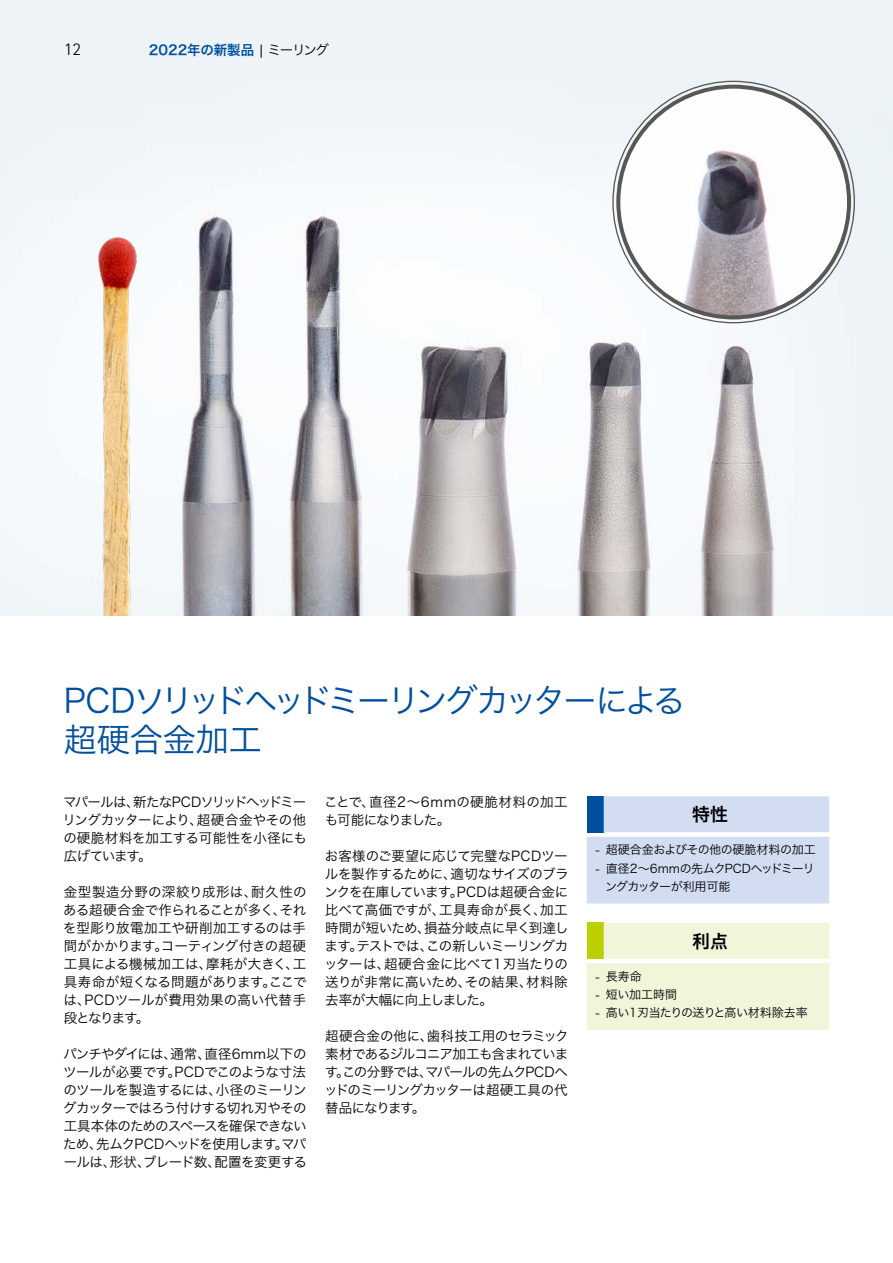
<style>
.page{position:relative;width:893px;height:1263px;background:#fff}
.page>*{position:absolute;margin:0;border:0;box-sizing:border-box;transform-origin:0 0}
.t1{font:33px/39px "Hira Kaku Pro W3";letter-spacing:-.085em;color:#004f9f}
.t2{font:18px "Hira Kaku Pro W6";color:#000}
.t3{font:300 18px "Rotis Sans Serif W1 G";color:#000}
.t4{font:13.5px/18px "Hira Kaku Pro W3";letter-spacing:-.03em;color:#000;text-align:justify}
.t5{font:13.5px/18px "Hira Kaku Pro W3";letter-spacing:.015em;color:#000}
.t6{font:13.5px "Hira Kaku Pro W6";color:#004f9f}
.t7{font:12px/18.1px "Hira Kaku Pro W3";letter-spacing:-.03em;color:#000}
.s1{font-family:"Hira Kaku Pro W3";color:#000}
.s2{font-family:"Rotis Sans Serif W1 G"}
</style>
<div class="page">
<div style="left:0;top:0;width:893px;height:615px;background:#eef3f7"></div>
<img style="left:196px;top:80px;width:659px;height:535px">
<img style="left:616px;top:85px;width:235px;height:234px;border-radius:117px">
<img style="left:98px;top:221px;width:136px;height:394px">
<svg style="left:587px;top:923px;width:242px;height:107px;background:#f2f4d7"></svg>
<svg style="left:587px;top:796px;width:242px;height:107px;background:#cfdaf0"></svg>
<h2 class="t3" style="left:64px;top:39px;width:19px">12</h2>
<p class="t6" style="left:149px;top:38px;width:182px">2022年の新製品 <span class="s1">| ミーリング</span></p>
<h1 class="t1" style="left:64px;top:679px;width:623px">PCDソリッドヘッドミーリングカッターによる超硬合金加工</h1>
<p class="t4" style="left:63px;top:791px;width:246px">マパールは、新たなPCDソリッドヘッドミーリングカッターにより、超硬合金やその他の硬脆材料を加工する可能性を小径にも広げています。</p>
<p class="t4" style="left:63px;top:881px;width:245px">金型製造分野の深絞り成形は、耐久性のある超硬合金で作られることが多く、それを型彫り放電加工や研削加工するのは手間がかかります。コーティング付きの超硬工具による機械加工は、摩耗が大きく、工具寿命が短くなる問題があります。ここでは、PCDツールが費用効果の高い代替手段となります。</p>
<p class="t4" style="left:63px;top:1043px;width:245px">パンチやダイには、通常、直径6mm以下のツールが必要です。PCDでこのような寸法のツールを製造するには、小径のミーリングカッターではろう付けする切れ刃やその工具本体のためのスペースを確保できないため、先ムクPCDヘッドを使用します。マパールは、形状、ブレード数、配置を変更する</p>
<p class="t5" style="left:324px;top:791px;width:245px">ことで、直径2～6mmの硬脆材料の加工も可能になりました。</p>
<p class="t4" style="left:324px;top:845px;width:246px">お客様のご要望に応じて完璧なPCDツールを製作するために、適切なサイズのブランクを在庫しています。PCDは超硬合金に比べて高価ですが、工具寿命が長く、加工時間が短いため、損益分岐点に早く到達します。テストでは、この新しいミーリングカッターは、超硬合金に比べて1刃当たりの送りが非常に高いため、その結果、材料除去率が大幅に向上しました。</p>
<p class="t4" style="left:324px;top:1025px;width:246px">超硬合金の他に、歯科技工用のセラミック素材であるジルコニア加工も含まれています。この分野では、マパールの先ムクPCDヘッドのミーリングカッターは超硬工具の代替品になります。</p>
<h2 class="t2" style="left:692px;top:798px;width:37px">特性</h2>
<p class="t7" style="left:595px;top:840px;width:222px"><span class="s2">-</span> 超硬合金およびその他の硬脆材料の加工</p>
<p class="t7" style="left:605px;top:858px;width:211px;text-indent:-10px"><span class="s2">-</span> 直径2～6mmの先ムクPCDヘッドミーリングカッターが利用可能</p>
<h2 class="t2" style="left:692px;top:925px;width:37px">利点</h2>
<p class="t7" style="left:595px;top:966px;width:48px"><span class="s2">-</span> 長寿命</p>
<p class="t7" style="left:595px;top:985px;width:83px"><span class="s2">-</span> 短い加工時間</p>
<p class="t7" style="left:595px;top:1003px;width:214px"><span class="s2">-</span> 高い1刃当たりの送りと高い材料除去率</p>
</div>
